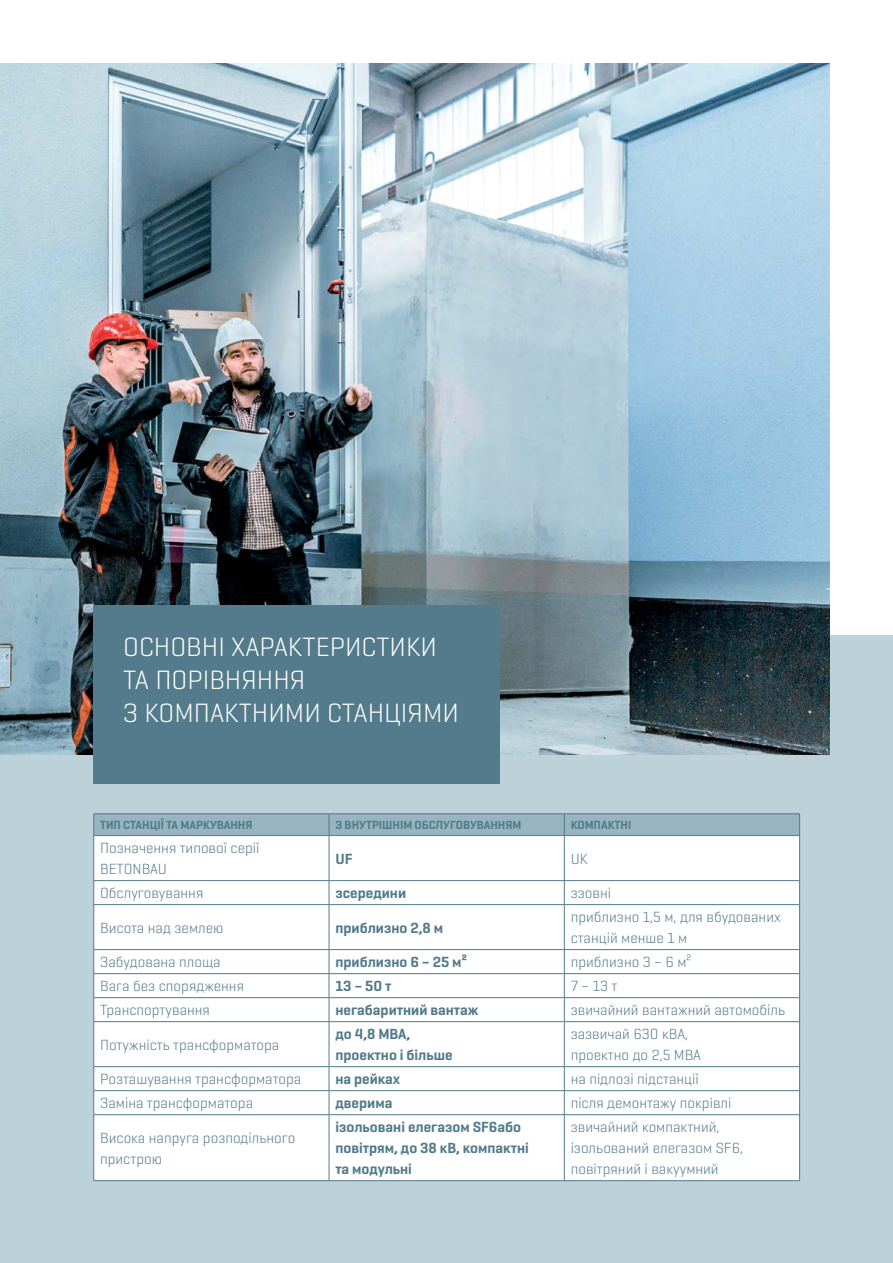
<style>
.page{position:relative;width:893px;height:1263px;background:#fff}
.page>*{position:absolute;margin:0;border:0;box-sizing:border-box;transform-origin:0 0}
.t1{font:300 27px/33px "Geogrotesque Cyr";color:#fff}
.t2{font:300 15px/21px "Geogrotesque Cyr";color:#527a8b}
.t3{font:600 15px/21px "Geogrotesque Cyr";color:#527a8b}
.t4{font:600 12px "Geogrotesque Cyr";color:#527a8b}
</style>
<div class="page">
<div style="left:0;top:635px;width:893px;height:628px;background:#bdd1d9"></div>
<div style="left:94px;top:836px;width:705px;height:344px;background:#fff"></div>
<hr style="left:329px;top:836px;width:1px;height:44px;background:#547b8b">
<hr style="left:564px;top:836px;width:1px;height:44px;background:#547b8b">
<svg style="left:329px;top:881px;width:1px;height:23px"></svg>
<svg style="left:564px;top:881px;width:1px;height:23px"></svg>
<hr style="left:329px;top:905px;width:1px;height:44px;background:#547b8b">
<hr style="left:564px;top:905px;width:1px;height:44px;background:#547b8b">
<svg style="left:329px;top:950px;width:1px;height:71px"></svg>
<svg style="left:564px;top:950px;width:1px;height:71px"></svg>
<hr style="left:329px;top:1022px;width:1px;height:44px;background:#547b8b">
<hr style="left:564px;top:1022px;width:1px;height:44px;background:#547b8b">
<svg style="left:329px;top:1067px;width:1px;height:47px"></svg>
<svg style="left:564px;top:1067px;width:1px;height:47px"></svg>
<hr style="left:329px;top:1115px;width:1px;height:65px;background:#547b8b">
<hr style="left:564px;top:1115px;width:1px;height:65px;background:#547b8b">
<hr style="left:94px;top:813px;width:235px;height:1px;background:#527a8b">
<hr style="left:329px;top:813px;width:471px;height:1px;background:#527a8b">
<div style="left:93px;top:814px;width:707px;height:21px;background:#98b3c1"></div>
<hr style="left:94px;top:835px;width:235px;height:1px;background:#527a8b">
<hr style="left:93px;top:836px;width:1px;height:44px;background:#527a8b">
<hr style="left:329px;top:835px;width:471px;height:1px;background:#527a8b">
<hr style="left:799px;top:836px;width:1px;height:44px;background:#527a8b">
<hr style="left:94px;top:880px;width:235px;height:1px;background:#527a8b">
<svg style="left:93px;top:881px;width:1px;height:23px"></svg>
<hr style="left:329px;top:880px;width:471px;height:1px;background:#527a8b">
<svg style="left:799px;top:881px;width:1px;height:23px"></svg>
<hr style="left:94px;top:904px;width:235px;height:1px;background:#527a8b">
<hr style="left:93px;top:905px;width:1px;height:44px;background:#527a8b">
<hr style="left:329px;top:904px;width:471px;height:1px;background:#527a8b">
<hr style="left:799px;top:905px;width:1px;height:44px;background:#527a8b">
<hr style="left:94px;top:949px;width:235px;height:1px;background:#527a8b">
<hr style="left:329px;top:949px;width:471px;height:1px;background:#527a8b">
<hr style="left:94px;top:973px;width:235px;height:1px;background:#527a8b">
<hr style="left:329px;top:973px;width:471px;height:1px;background:#527a8b">
<hr style="left:94px;top:997px;width:235px;height:1px;background:#527a8b">
<svg style="left:93px;top:950px;width:1px;height:71px"></svg>
<hr style="left:329px;top:997px;width:471px;height:1px;background:#527a8b">
<svg style="left:799px;top:950px;width:1px;height:71px"></svg>
<hr style="left:94px;top:1021px;width:235px;height:1px;background:#527a8b">
<hr style="left:93px;top:1022px;width:1px;height:44px;background:#527a8b">
<hr style="left:329px;top:1021px;width:471px;height:1px;background:#527a8b">
<hr style="left:799px;top:1022px;width:1px;height:44px;background:#527a8b">
<hr style="left:94px;top:1066px;width:235px;height:1px;background:#527a8b">
<hr style="left:329px;top:1066px;width:471px;height:1px;background:#527a8b">
<hr style="left:94px;top:1090px;width:235px;height:1px;background:#527a8b">
<svg style="left:93px;top:1067px;width:1px;height:47px"></svg>
<hr style="left:329px;top:1090px;width:471px;height:1px;background:#527a8b">
<svg style="left:799px;top:1067px;width:1px;height:47px"></svg>
<hr style="left:94px;top:1114px;width:235px;height:1px;background:#527a8b">
<hr style="left:93px;top:1115px;width:1px;height:65px;background:#527a8b">
<hr style="left:329px;top:1114px;width:471px;height:1px;background:#527a8b">
<hr style="left:799px;top:1115px;width:1px;height:65px;background:#527a8b">
<hr style="left:94px;top:1180px;width:235px;height:1px;background:#527a8b">
<hr style="left:329px;top:1180px;width:471px;height:1px;background:#527a8b">
<img style="left:0;top:64px;width:829px;height:690px">
<div style="left:94px;top:606px;width:406px;height:178px;background:#547b8b"></div>
<h1 class="t1" style="left:123px;top:630px;width:337px">ОСНОВНІ ХАРАКТЕРИСТИКИ<br>ТА ПОРІВНЯННЯ<br>З КОМПАКТНИМИ СТАНЦІЯМИ</h1>
<p class="t4" style="left:100px;top:818px;width:154px">ТИП СТАНЦІЇ ТА МАРКУВАННЯ</p>
<p class="t4" style="left:335px;top:818px;width:188px">З ВНУТРІШНІМ ОБСЛУГОВУВАННЯМ</p>
<p class="t4" style="left:571px;top:818px;width:62px">КОМПАКТНІ</p>
<p class="t2" style="left:100px;top:837px;width:161px">Позначення типової серії<br>BETONBAU</p>
<p class="t3" style="left:335px;top:848px;width:18px">UF</p>
<p class="t2" style="left:571px;top:848px;width:19px">UK</p>
<p class="t2" style="left:100px;top:882px;width:105px">Обслуговування</p>
<p class="t3" style="left:335px;top:882px;width:72px">зсередини</p>
<p class="t2" style="left:571px;top:882px;width:42px">ззовні</p>
<p class="t2" style="left:100px;top:917px;width:125px">Висота над землею</p>
<p class="t3" style="left:335px;top:917px;width:109px">приблизно 2,8 м</p>
<p class="t2" style="left:571px;top:906px;width:212px">приблизно 1,5 м, для вбудованих станцій менше 1 м</p>
<p class="t2" style="left:100px;top:951px;width:122px">Забудована площа</p>
<p class="t3" style="left:335px;top:951px;width:133px">приблизно 6 – 25 м²</p>
<p class="t2" style="left:571px;top:951px;width:122px">приблизно 3 – 6 м²</p>
<p class="t2" style="left:100px;top:975px;width:145px">Вага без спорядження</p>
<p class="t3" style="left:335px;top:975px;width:58px">13 – 50 т</p>
<p class="t2" style="left:571px;top:975px;width:48px">7 – 13 т</p>
<p class="t2" style="left:100px;top:999px;width:111px">Транспортування</p>
<p class="t3" style="left:335px;top:999px;width:145px">негабаритний вантаж</p>
<p class="t2" style="left:571px;top:999px;width:216px">звичайний вантажний автомобіль</p>
<p class="t2" style="left:100px;top:1034px;width:181px">Потужність трансформатора</p>
<p class="t3" style="left:335px;top:1023px;width:119px">до 4,8 МВА, проектно і більше</p>
<p class="t2" style="left:571px;top:1023px;width:132px">зазвичай 630 кВА, проектно до 2,5 МВА</p>
<p class="t2" style="left:100px;top:1068px;width:203px">Розташування трансформатора</p>
<p class="t3" style="left:335px;top:1068px;width:66px">на рейках</p>
<p class="t2" style="left:571px;top:1068px;width:130px">на підлозі підстанції</p>
<p class="t2" style="left:100px;top:1092px;width:155px">Заміна трансформатора</p>
<p class="t3" style="left:335px;top:1092px;width:59px">дверима</p>
<p class="t2" style="left:571px;top:1092px;width:162px">після демонтажу покрівлі</p>
<p class="t2" style="left:100px;top:1127px;width:197px">Висока напруга розподільного пристрою</p>
<p class="t3" style="left:335px;top:1116px;width:195px">ізольовані елегазом SF6або повітрям, до 38 кВ, компактні та модульні</p>
<p class="t2" style="left:571px;top:1116px;width:174px">звичайний компактний, ізольований елегазом SF6, повітряний і вакуумний</p>
</div>
